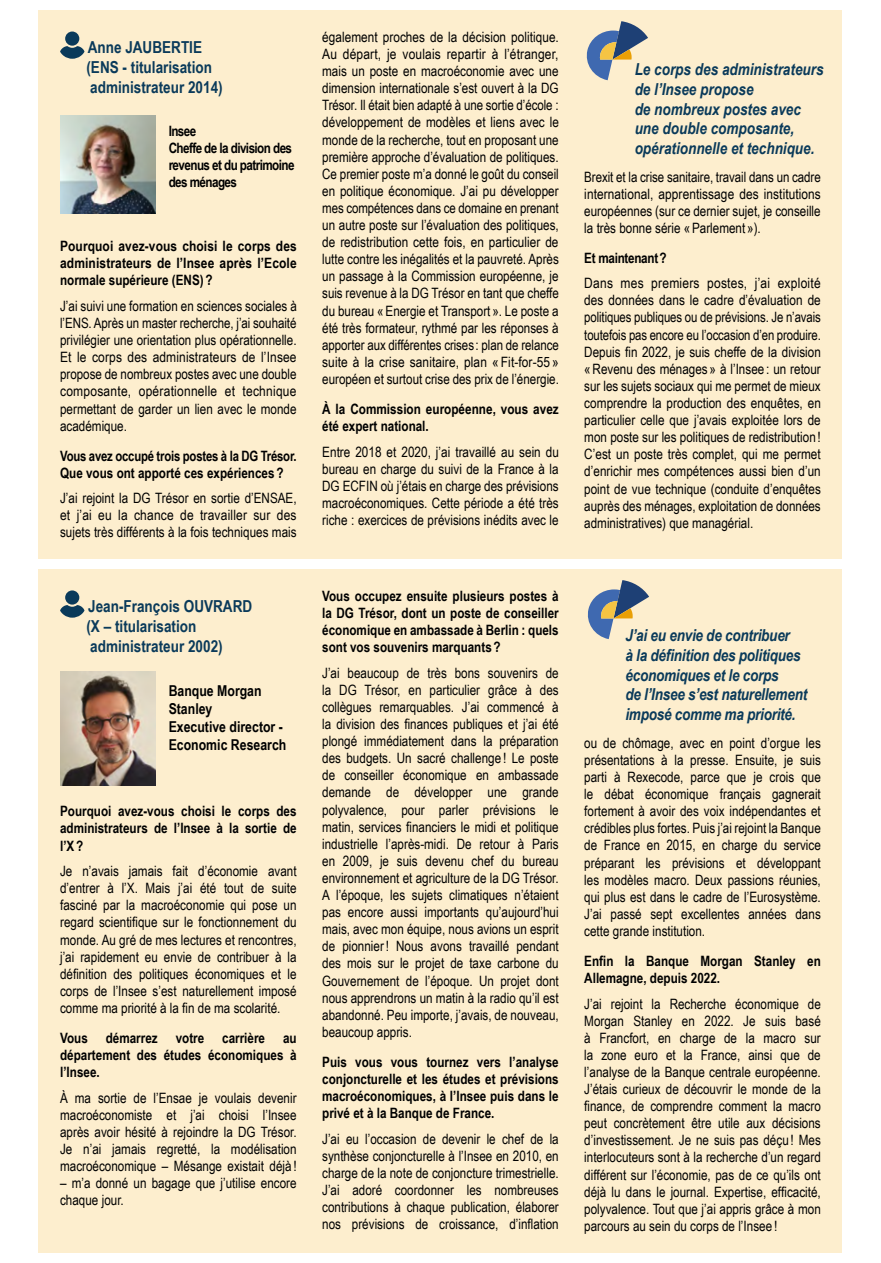
<style>
.page{position:relative;width:881px;height:1263px;background:#fff}
.page>*{position:absolute;margin:0;border:0;box-sizing:border-box;transform-origin:0 0}
.t1{font:italic 700 16.5px/19.8px "Arial Narrow";letter-spacing:-.015em;color:#0a3a5a}
.t2{font:700 16.5px/19.8px "Arial Narrow";color:#0a3a5a}
.t3{font:700 15px/18px "Arial Narrow";color:#000}
.t4{font:14.25px/17.1px "Arial Narrow";color:#000;text-align:justify}
.t5{font:700 14.25px/17.1px "Arial Narrow";color:#000;text-align:justify}
.t6{font:700 14.25px/17.1px "Arial Narrow";letter-spacing:-.04em;color:#000}
.t7{font:700 14.25px "Arial Narrow";letter-spacing:-.02em;color:#000}
</style>
<div class="page">
<div style="left:39px;top:10px;width:802px;height:549px;background:#fdeece"></div>
<div style="left:65px;top:32px;width:14px;height:14px;background:#0a3a5a;border-radius:50%"></div>
<svg style="left:60px;top:46px;width:24px;height:13px"></svg>
<div style="left:39px;top:569px;width:802px;height:684px;background:#fdeece"></div>
<div style="left:65px;top:590px;width:14px;height:15px;background:#0a3a5a;border-radius:50%"></div>
<svg style="left:60px;top:605px;width:24px;height:13px"></svg>
<img style="left:60px;top:115px;width:96px;height:98px">
<img style="left:60px;top:672px;width:96px;height:113px">
<svg style="left:586px;top:21px;width:61px;height:59px"></svg>
<svg style="left:587px;top:580px;width:62px;height:59px"></svg>
<p class="t2" style="left:86px;top:37px;width:138px">Anne JAUBERTIE (ENS - titularisation administrateur 2014)</p>
<p class="t6" style="left:169px;top:121px;width:127px">Insee<br>Cheffe de la division des revenus et du patrimoine des ménages</p>
<p class="t5" style="left:60px;top:237px;width:238px">Pourquoi avez-vous choisi le corps des administrateurs de l’Insee après l’Ecole normale supérieure (ENS)?</p>
<p class="t4" style="left:60px;top:297px;width:238px">J’ai suivi une formation en sciences sociales à l’ENS. Après un master recherche, j’ai souhaité privilégier une orientation plus opérationnelle.<br>Et le corps des administrateurs de l’Insee propose de nombreux postes avec une double composante, opérationnelle et technique permettant de garder un lien avec le monde académique.</p>
<p class="t5" style="left:60px;top:446px;width:238px">Vous avez occupé trois postes à la DG Trésor.<br>Que vous ont apporté ces expériences ?</p>
<p class="t4" style="left:60px;top:489px;width:238px">J’ai rejoint la DG Trésor en sortie d’ENSAE, et j’ai eu la chance de travailler sur des sujets très différents à la fois techniques mais</p>
<p class="t2" style="left:86px;top:596px;width:167px">Jean-François OUVRARD (X – titularisation administrateur 2002)</p>
<p class="t3" style="left:169px;top:681px;width:119px">Banque Morgan<br>Stanley<br>Executive director -<br>Economic Research</p>
<p class="t5" style="left:60px;top:802px;width:238px">Pourquoi avez-vous choisi le corps des administrateurs de l’Insee à la sortie de l’X?</p>
<p class="t4" style="left:60px;top:862px;width:238px">Je n’avais jamais fait d’économie avant d’entrer à l’X. Mais j’ai été tout de suite fasciné par la macroéconomie qui pose un regard scientifique sur le fonctionnement du monde. Au gré de mes lectures et rencontres, j’ai rapidement eu envie de contribuer à la définition des politiques économiques et le corps de l’Insee s’est naturellement imposé comme ma priorité à la fin de ma scolarité.</p>
<p class="t5" style="left:60px;top:1028px;width:29px">Vous</p>
<p class="t5" style="left:106px;top:1028px;width:53px">démarrez</p>
<p class="t5" style="left:176px;top:1028px;width:30px">votre</p>
<p class="t5" style="left:222px;top:1028px;width:44px">carrière</p>
<p class="t5" style="left:60px;top:1028px;width:238px;text-indent:223px">au département des études économiques à l’Insee.</p>
<p class="t4" style="left:60px;top:1088px;width:238px">À ma sortie de l’Ensae je voulais devenir macroéconomiste et j’ai choisi l’Insee après avoir hésité à rejoindre la DG Trésor.<br>Je n’ai jamais regretté, la modélisation macroéconomique – Mésange existait déjà !</p>
<p class="t4" style="left:60px;top:1174px;width:238px">– m’a donné un bagage que j’utilise encore chaque jour.</p>
<p class="t4" style="left:322px;top:28px;width:238px">également proches de la décision politique.<br>Au départ, je voulais repartir à l’étranger, mais un poste en macroéconomie avec une dimension internationale s’est ouvert à la DG Trésor. Il était bien adapté à une sortie d’école : développement de modèles et liens avec le monde de la recherche, tout en proposant une première approche d’évaluation de politiques.<br>Ce premier poste m’a donné le goût du conseil en politique économique. J’ai pu développer mes compétences dans ce domaine en prenant un autre poste sur l’évaluation des politiques, de redistribution cette fois, en particulier de lutte contre les inégalités et la pauvreté. Après un passage à la Commission européenne, je suis revenue à la DG Trésor en tant que cheffe du bureau «Energie et Transport ». Le poste a été très formateur, rythmé par les réponses à apporter aux différentes crises : plan de relance suite à la crise sanitaire, plan « Fit-for-55 » européen et surtout crise des prix de l’énergie.</p>
<p class="t5" style="left:322px;top:399px;width:238px">À la Commission européenne, vous avez été expert national.</p>
<p class="t4" style="left:322px;top:442px;width:238px">Entre 2018 et 2020, j’ai travaillé au sein du bureau en charge du suivi de la France à la DG ECFIN où j’étais en charge des prévisions macroéconomiques. Cette période a été très riche : exercices de prévisions inédits avec le</p>
<p class="t5" style="left:322px;top:587px;width:238px">Vous occupez ensuite plusieurs postes à la DG Trésor, dont un poste de conseiller économique en ambassade à Berlin : quels sont vos souvenirs marquants?</p>
<p class="t4" style="left:322px;top:664px;width:238px">J’ai beaucoup de très bons souvenirs de la DG Trésor, en particulier grâce à des collègues remarquables. J’ai commencé à la division des finances publiques et j’ai été plongé immédiatement dans la préparation des budgets. Un sacré challenge ! Le poste de conseiller économique en ambassade demande de développer une grande polyvalence, pour parler prévisions le matin, services financiers le midi et politique industrielle l’après-midi. De retour à Paris en 2009, je suis devenu chef du bureau environnement et agriculture de la DG Trésor.<br>A l’époque, les sujets climatiques n’étaient pas encore aussi importants qu’aujourd’hui mais, avec mon équipe, nous avions un esprit de pionnier! Nous avons travaillé pendant des mois sur le projet de taxe carbone du Gouvernement de l’époque. Un projet dont nous apprendrons un matin à la radio qu’il est abandonné. Peu importe, j’avais, de nouveau, beaucoup appris.</p>
<p class="t5" style="left:322px;top:1052px;width:238px">Puis vous vous tournez vers l’analyse conjoncturelle et les études et prévisions macroéconomiques, à l’Insee puis dans le privé et à la Banque de France.</p>
<p class="t4" style="left:322px;top:1129px;width:238px">J’ai eu l’occasion de devenir le chef de la synthèse conjoncturelle à l’Insee en 2010, en charge de la note de conjoncture trimestrielle.<br>J’ai adoré coordonner les nombreuses contributions à chaque publication, élaborer nos prévisions de croissance, d’inflation</p>
<p class="t1" style="left:634px;top:58px;width:190px">Le corps des administrateurs de l’Insee propose<br>de nombreux postes avec une double composante, opérationnelle et technique.</p>
<p class="t4" style="left:584px;top:167px;width:238px">Brexit et la crise sanitaire, travail dans un cadre international, apprentissage des institutions européennes (sur ce dernier sujet, je conseille la très bonne série «Parlement »).</p>
<p class="t7" style="left:584px;top:247px;width:84px">Et maintenant?</p>
<p class="t4" style="left:584px;top:274px;width:238px">Dans mes premiers postes, j’ai exploité des données dans le cadre d’évaluation de politiques publiques ou de prévisions. Je n’avais toutefois pas encore eu l’occasion d’en produire.<br>Depuis fin 2022, je suis cheffe de la division «Revenu des ménages » à l’Insee : un retour sur les sujets sociaux qui me permet de mieux comprendre la production des enquêtes, en particulier celle que j’avais exploitée lors de mon poste sur les politiques de redistribution !<br>C’est un poste très complet, qui me permet d’enrichir mes compétences aussi bien d’un point de vue technique (conduite d’enquêtes auprès des ménages, exploitation de données administratives) que managérial.</p>
<p class="t1" style="left:625px;top:624px;width:183px">J’ai eu envie de contribuer<br>à la définition des politiques économiques et le corps<br>de l’Insee s’est naturellement imposé comme ma priorité.</p>
<p class="t4" style="left:584px;top:734px;width:238px">ou de chômage, avec en point d’orgue les présentations à la presse. Ensuite, je suis parti à Rexecode, parce que je crois que le débat économique français gagnerait fortement à avoir des voix indépendantes et crédibles plus fortes. Puis j’ai rejoint la Banque de France en 2015, en charge du service préparant les prévisions et développant les modèles macro. Deux passions réunies, qui plus est dans le cadre de l’Eurosystème.<br>J’ai passé sept excellentes années dans cette grande institution.</p>
<p class="t5" style="left:584px;top:951px;width:238px">Enfin la Banque Morgan Stanley en<br>Allemagne, depuis 2022.</p>
<p class="t4" style="left:584px;top:994px;width:238px">J’ai rejoint la Recherche économique de Morgan Stanley en 2022. Je suis basé à Francfort, en charge de la macro sur la zone euro et la France, ainsi que de l’analyse de la Banque centrale européenne.<br>J’étais curieux de découvrir le monde de la finance, de comprendre comment la macro peut concrètement être utile aux décisions d’investissement. Je ne suis pas déçu ! Mes interlocuteurs sont à la recherche d’un regard différent sur l’économie, pas de ce qu’ils ont déjà lu dans le journal. Expertise, efficacité, polyvalence. Tout que j’ai appris grâce à mon parcours au sein du corps de l’Insee !</p>
</div>
